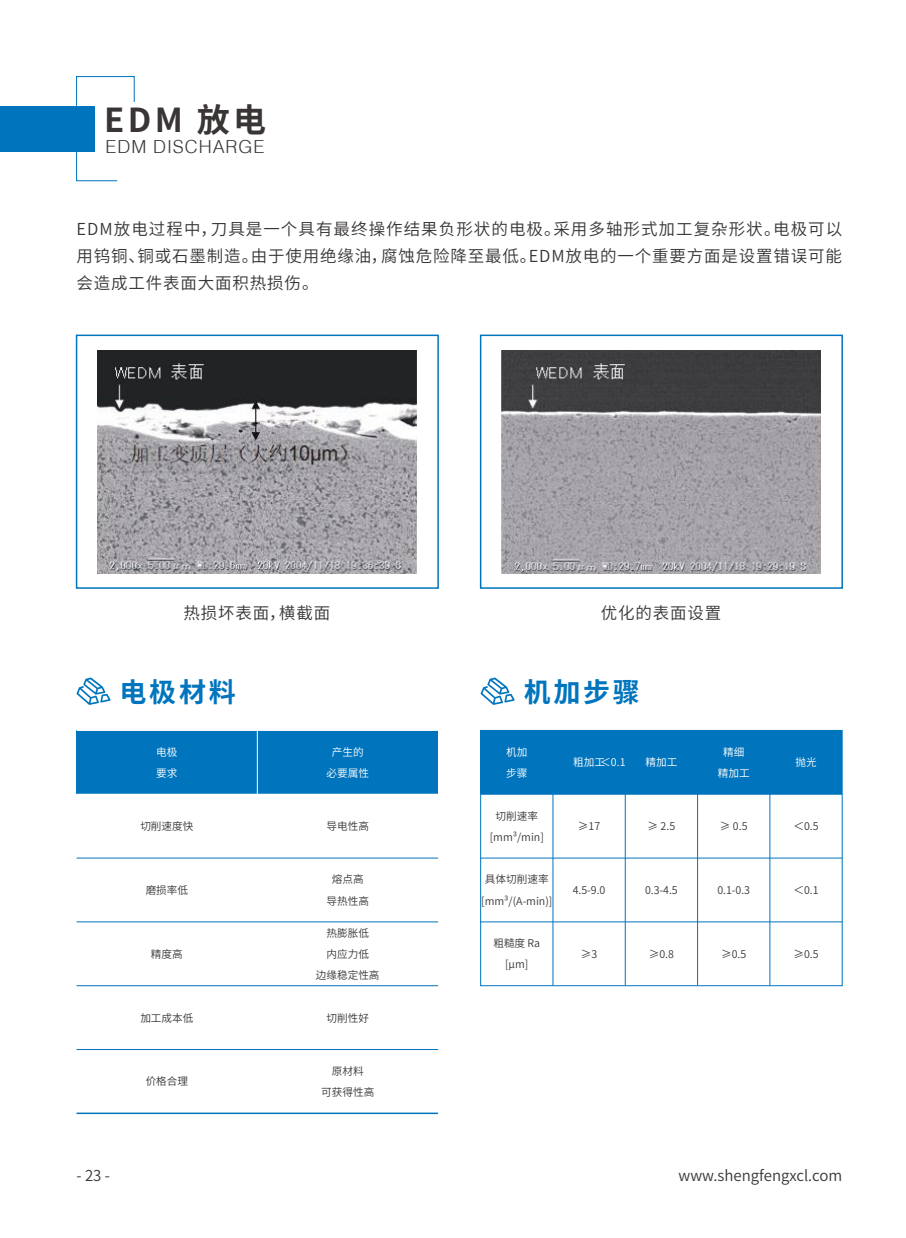
<style>
.page{position:relative;width:906px;height:1238px;background:#fff}
.page>*{position:absolute;margin:0;border:0;box-sizing:border-box;transform-origin:0 0}
.t1{font:700 33px "Source Han Sans CN";color:#393535}
.t2{font:700 27px "Source Han Sans CN";letter-spacing:.1em;color:#0075be}
.t3{font:18px "CT Xi Yuan SJ";letter-spacing:.05em;color:#393535}
.t4{font:16.5px/27px "Source Han Sans CN";letter-spacing:.05em;color:#393535;text-align:justify}
.t5{font:15px "Source Han Sans CN";color:#393535}
.t6{font:10.65px/21.3px "Source Han Sans CN";color:#393535;text-align:center}
.t7{font:10.65px/21.3px "Source Han Sans CN";color:#fff}
</style>
<div class="page">
<div style="left:77px;top:730px;width:361px;height:64px;background:#0075be"></div>
<div style="left:0;top:107px;width:95px;height:45px;background:#0075be"></div>
<svg style="left:76px;top:76px;width:59px;height:105px"></svg>
<div style="left:76px;top:334px;width:363px;height:254px;border:2px solid #0075be"></div>
<div style="left:480px;top:334px;width:363px;height:254px;border:2px solid #0075be"></div>
<img style="left:98px;top:350px;width:319px;height:223px">
<img style="left:502px;top:350px;width:319px;height:223px">
<hr style="left:257px;top:730px;width:1px;height:383px;background:#fff">
<hr style="left:77px;top:1112px;width:361px;height:1px;background:#0075be">
<hr style="left:77px;top:730px;width:361px;height:1px;background:#fff">
<hr style="left:77px;top:1049px;width:361px;height:1px;background:#0075be">
<hr style="left:77px;top:985px;width:361px;height:1px;background:#0075be">
<hr style="left:77px;top:921px;width:361px;height:1px;background:#0075be">
<hr style="left:77px;top:857px;width:361px;height:1px;background:#0075be">
<hr style="left:77px;top:793px;width:361px;height:1px;background:#fff">
<svg style="left:77px;top:677px;width:34px;height:28px"></svg>
<svg style="left:480px;top:677px;width:34px;height:28px"></svg>
<hr style="left:480px;top:921px;width:362px;height:1px;background:#0075be">
<hr style="left:480px;top:857px;width:362px;height:1px;background:#0075be">
<hr style="left:769px;top:730px;width:1px;height:255px;background:#0075be">
<hr style="left:697px;top:730px;width:1px;height:255px;background:#0075be">
<hr style="left:625px;top:730px;width:1px;height:255px;background:#0075be">
<hr style="left:552px;top:730px;width:1px;height:255px;background:#0075be">
<div style="left:480px;top:730px;width:362px;height:64px;background:#0075be"></div>
<h1 class="t1" style="left:104px;top:101px;width:164px">EDM 放电</h1>
<h3 class="t3" style="left:106px;top:137px;width:160px">EDM DISCHARGE</h3>
<h3 class="t4" style="left:77px;top:215px;width:767px">EDM放电过程中，刀具是一个具有最终操作结果负形状的电极。采用多轴形式加工复杂形状。电极可以用钨铜、铜或石墨制造。由于使用绝缘油，腐蚀危险降至最低。EDM放电的一个重要方面是设置错误可能会造成工件表面大面积热损伤。</h3>
<h3 class="t4" style="left:183px;top:599px;width:148px">热损坏表面，横截面</h3>
<h3 class="t4" style="left:601px;top:599px;width:122px">优化的表面设置</h3>
<h2 class="t2" style="left:120px;top:676px;width:118px">电极材料</h2>
<h2 class="t2" style="left:523px;top:676px;width:118px">机加步骤</h2>
<p class="t7" style="left:156px;top:741px;width:23px">电极</p>
<p class="t7" style="left:156px;top:762px;width:23px">要求</p>
<p class="t7" style="left:332px;top:741px;width:33px">产生的</p>
<p class="t7" style="left:326px;top:762px;width:44px">必要属性</p>
<p class="t6" style="left:140px;top:815px;width:55px">切削速度快</p>
<p class="t6" style="left:326px;top:815px;width:44px">导电性高</p>
<p class="t6" style="left:146px;top:879px;width:44px">磨损率低</p>
<p class="t6" style="left:332px;top:869px;width:33px">熔点高</p>
<p class="t6" style="left:326px;top:890px;width:44px">导热性高</p>
<p class="t6" style="left:326px;top:922px;width:44px">热膨胀低</p>
<p class="t6" style="left:151px;top:943px;width:33px">精度高</p>
<p class="t6" style="left:316px;top:943px;width:65px">内应力低<br>边缘稳定性高</p>
<p class="t6" style="left:140px;top:1007px;width:55px">加工成本低</p>
<p class="t6" style="left:326px;top:1007px;width:44px">切削性好</p>
<p class="t6" style="left:146px;top:1071px;width:44px">价格合理</p>
<p class="t6" style="left:332px;top:1060px;width:33px">原材料</p>
<p class="t6" style="left:321px;top:1081px;width:55px">可获得性高</p>
<p class="t7" style="left:506px;top:741px;width:23px">机加步骤</p>
<p class="t7" style="left:573px;top:752px;width:33px">粗加工</p>
<p class="t7" style="left:645px;top:752px;width:33px">精加工</p>
<p class="t7" style="left:718px;top:741px;width:33px;text-align:center">精细精加工</p>
<p class="t7" style="left:795px;top:752px;width:23px">抛光</p>
<p class="t6" style="left:490px;top:805px;width:56px">切削速率[mm³/min]</p>
<p class="t6" style="left:578px;top:815px;width:24px">≥17</p>
<p class="t6" style="left:647px;top:815px;width:29px">≥ 2.5</p>
<p class="t6" style="left:720px;top:815px;width:29px">≥ 0.5</p>
<p class="t6" style="left:793px;top:815px;width:27px">＜0.5</p>
<p class="t6" style="left:481px;top:869px;width:73px">具体切削速率[mm³/(A-min)]</p>
<p class="t6" style="left:573px;top:879px;width:34px">4.5-9.0</p>
<p class="t6" style="left:645px;top:879px;width:34px">0.3-4.5</p>
<p class="t6" style="left:717px;top:879px;width:34px">0.1-0.3</p>
<p class="t6" style="left:793px;top:879px;width:27px">＜0.1</p>
<p class="t6" style="left:493px;top:932px;width:48px">粗糙度 Ra [µm]</p>
<p class="t6" style="left:581px;top:943px;width:18px">≥3</p>
<p class="t6" style="left:649px;top:943px;width:27px">≥0.8</p>
<p class="t6" style="left:721px;top:943px;width:27px">≥0.5</p>
<p class="t6" style="left:793px;top:943px;width:27px">≥0.5</p>
<p class="t7" style="left:600px;top:751px;width:27px">＜0.1</p>
<h3 class="t5" style="left:77px;top:1166px;width:35px">- 23 -</h3>
<h3 class="t5" style="left:678px;top:1166px;width:165px">www.shengfengxcl.com</h3>
</div>
